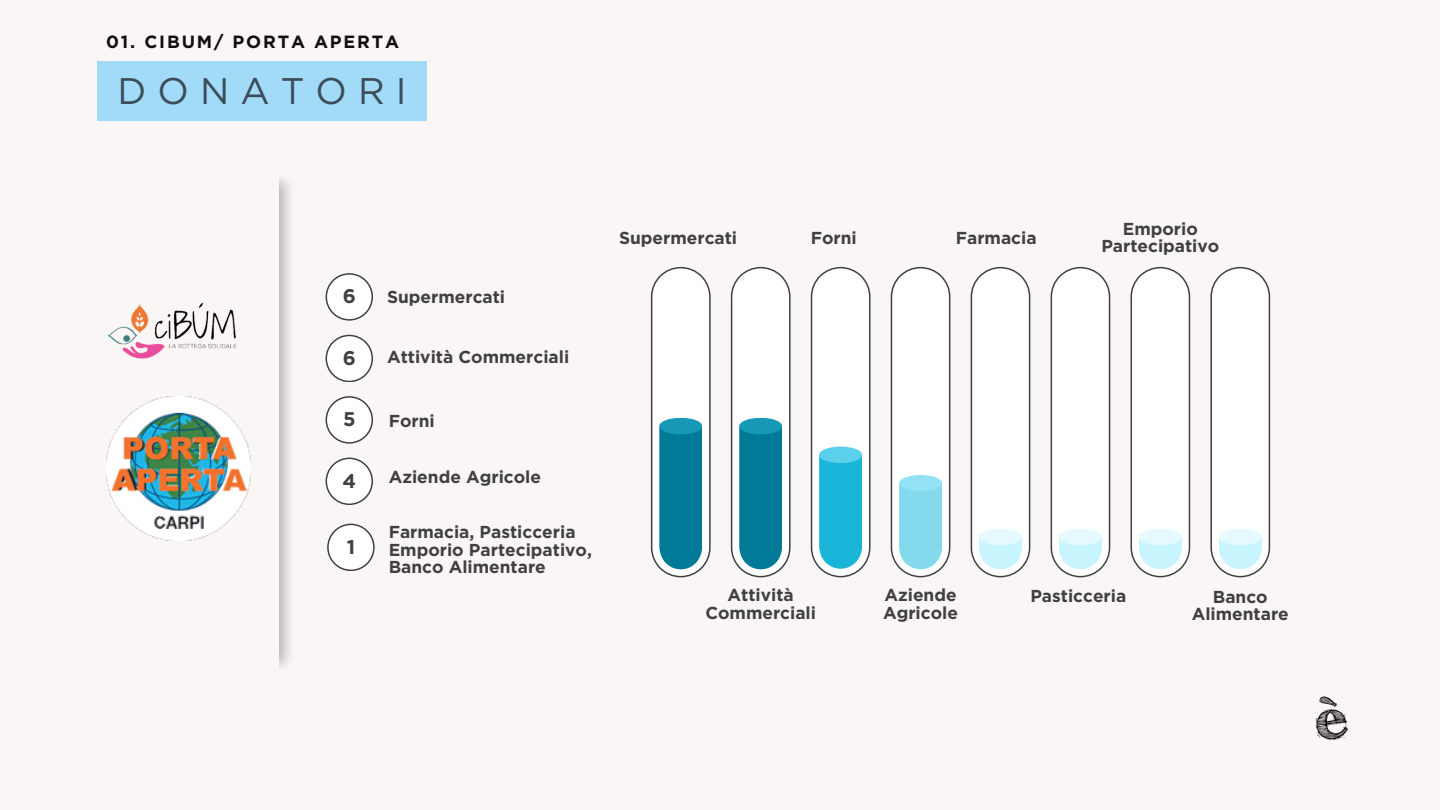
<style>
.page{position:relative;width:1440px;height:810px;background:#faf6f6}
.page>*{position:absolute;margin:0;border:0;box-sizing:border-box;transform-origin:0 0}
.t1{font:37px "Gotham";letter-spacing:.3em;color:#3c4c59}
.t2{font:700 19.8px "Gotham";color:#404040}
.t3{font:700 17.7px "Gotham";letter-spacing:.105em;color:#100f0d}
.t4{font:700 17.3px/17.2px "Gotham";color:#404040}
</style>
<div class="page">
<div style="left:97px;top:61px;width:330px;height:59px;background:#a1dbf8"></div>
<svg style="left:651px;top:267px;width:60px;height:310px"></svg>
<div style="left:659px;top:418px;width:43px;height:16px;background:#1698b6;border-radius:50%"></div>
<svg style="left:891px;top:267px;width:59px;height:310px"></svg>
<div style="left:899px;top:475px;width:43px;height:17px;background:#92e1f4;border-radius:50%"></div>
<svg style="left:326px;top:273px;width:47px;height:47px"></svg>
<svg style="left:326px;top:335px;width:47px;height:47px"></svg>
<svg style="left:326px;top:396px;width:47px;height:47px"></svg>
<svg style="left:326px;top:458px;width:47px;height:47px"></svg>
<svg style="left:811px;top:267px;width:60px;height:310px"></svg>
<div style="left:819px;top:447px;width:43px;height:16px;background:#5bd0eb;border-radius:50%"></div>
<svg style="left:327px;top:524px;width:47px;height:47px"></svg>
<svg style="left:731px;top:267px;width:60px;height:310px"></svg>
<div style="left:739px;top:418px;width:43px;height:16px;background:#1698b6;border-radius:50%"></div>
<svg style="left:971px;top:267px;width:59px;height:310px"></svg>
<div style="left:979px;top:529px;width:43px;height:16px;background:#e4faff;border-radius:50%"></div>
<svg style="left:1051px;top:267px;width:59px;height:310px"></svg>
<div style="left:1059px;top:529px;width:43px;height:16px;background:#e4faff;border-radius:50%"></div>
<svg style="left:1131px;top:267px;width:59px;height:310px"></svg>
<div style="left:1139px;top:529px;width:43px;height:16px;background:#e4faff;border-radius:50%"></div>
<svg style="left:1210px;top:267px;width:60px;height:310px"></svg>
<div style="left:1219px;top:529px;width:43px;height:16px;background:#e4faff;border-radius:50%"></div>
<img style="left:1315px;top:696px;width:33px;height:44px">
<img style="left:106px;top:399px;width:144px;height:141px">
<img style="left:107px;top:302px;width:130px;height:97px">
<p class="t3" style="left:106px;top:31px;width:294px">01. CIBUM/ PORTA APERTA</p>
<h2 class="t1" style="left:118px;top:68px;width:291px">DONATORI</h2>
<p class="t4" style="left:619px;top:230px;width:120px">Supermercati</p>
<p class="t4" style="left:811px;top:230px;width:48px">Forni</p>
<p class="t4" style="left:956px;top:230px;width:82px">Farmacia</p>
<p class="t4" style="left:1123px;top:220px;width:77px">Emporio</p>
<p class="t4" style="left:1101px;top:238px;width:120px">Partecipativo</p>
<p class="t2" style="left:343px;top:284px;width:15px">6</p>
<p class="t4" style="left:387px;top:288px;width:120px">Supermercati</p>
<p class="t2" style="left:343px;top:346px;width:15px">6</p>
<p class="t4" style="left:387px;top:349px;width:184px">Attività Commerciali</p>
<p class="t2" style="left:343px;top:407px;width:14px">5</p>
<p class="t4" style="left:389px;top:413px;width:48px">Forni</p>
<p class="t2" style="left:342px;top:469px;width:15px">4</p>
<p class="t4" style="left:389px;top:468px;width:154px">Aziende Agricole</p>
<p class="t2" style="left:347px;top:535px;width:10px">1</p>
<p class="t4" style="left:389px;top:523px;width:188px">Farmacia, Pasticceria</p>
<p class="t4" style="left:389px;top:541px;width:205px">Emporio Partecipativo,<br>Banco Alimentare</p>
<p class="t4" style="left:705px;top:587px;width:112px;text-align:center">Attività<br>Commerciali</p>
<p class="t4" style="left:883px;top:587px;width:76px">Aziende<br>Agricole</p>
<p class="t4" style="left:1030px;top:587px;width:97px">Pasticceria</p>
<p class="t4" style="left:1213px;top:588px;width:56px">Banco</p>
<p class="t4" style="left:1192px;top:606px;width:99px">Alimentare</p>
</div>
